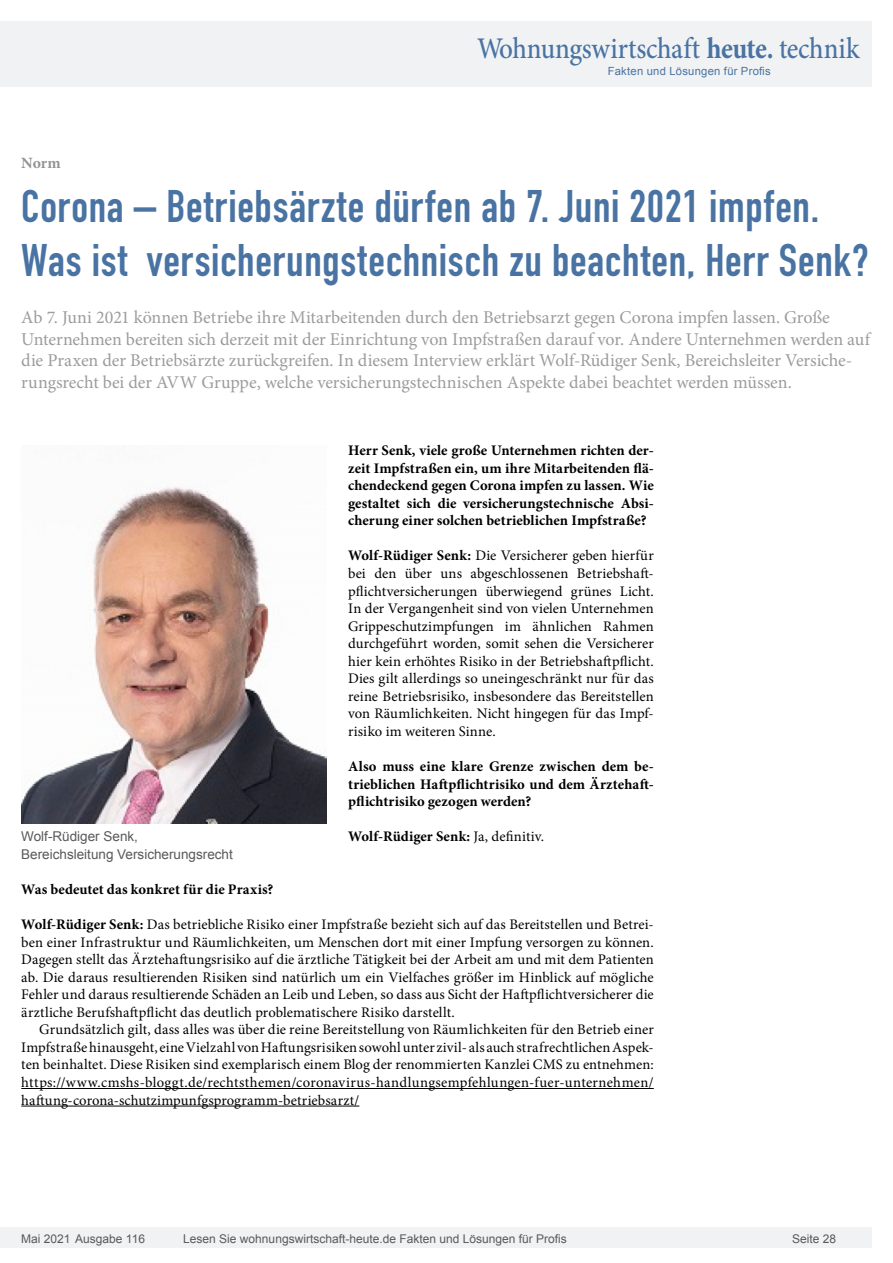
<style>
.page{position:relative;width:893px;height:1263px;background:#fff}
.page>*{position:absolute;margin:0;border:0;box-sizing:border-box;transform-origin:0 0}
.Überschrift_Groß{font:45px/54px "DIN Engschrift";letter-spacing:.015em;color:#4973a3}
.t1{font:500 30px "Minion Pro";letter-spacing:-.01em;color:#4973a3;scale:.9 1}
.Anlesetext{font:18px/21.6px "Minion Pro";letter-spacing:-.005em;color:#9c9c9c}
.Kategorie{font:700 15.75px "Minion Pro";color:#939393}
.Fließtext_erste_Zeil{font:14.7px/17.5px "Minion Pro";letter-spacing:.005em;color:#000;text-align:justify}
.Fliesstext{font:14.7px/17.5px "Minion Pro";letter-spacing:.01em;color:#000;text-align:justify}
.AUTOR{font:700 14.7px/17.5px "Minion Pro";letter-spacing:.005em;color:#000;text-align:justify}
.Fließtext_erste_Zeil-2{font:700 14.7px "Minion Pro";color:#000}
.Bildunterschrift{font:13.5px/17.5px "Arial";color:#595959}
.t2{font:12px "Arial";color:#595959}
.t3{font:11.25px "Arial";letter-spacing:.025em;color:#4973a3}
.s1{font-weight:700}
.s2{font-weight:400}
</style>
<div class="page">
<div style="left:0;top:1227px;width:872px;height:20px;background:#f1f2f3"></div>
<div style="left:0;top:21px;width:872px;height:66px;background:#f1f2f3"></div>
<hr style="left:21px;top:1088px;width:633px;height:1px;background:#000">
<hr style="left:21px;top:1106px;width:338px;height:1px;background:#000">
<img style="left:21px;top:487px;width:306px;height:337px">
<h2 class="t1" style="left:477px;top:28px;width:426px">Wohnungswirtschaft <span class="s1">heute.</span> technik</h2>
<p class="t3" style="left:608px;top:63px;width:165px">Fakten und Lösungen für Profis</p>
<p class="Kategorie" style="left:21px;top:152px;width:41px">Norm</p>
<p class="Überschrift_Groß" style="left:21px;top:180px;width:849px">Corona – Betriebsärzte dürfen ab 7. Juni 2021 impfen.<br>Was ist versicherungstechnisch zu beachten, Herr Senk?</p>
<p class="Anlesetext" style="left:21px;top:307px;width:850px">Ab 7. Juni 2021 können Betriebe ihre Mitarbeitenden durch den Betriebsarzt gegen Corona impfen lassen. Große Unternehmen bereiten sich derzeit mit der Einrichtung von Impfstraßen darauf vor. Andere Unternehmen werden auf die Praxen der Betriebsärzte zurückgreifen. In diesem Interview erklärt Wolf-Rüdiger Senk, Bereichsleiter Versiche&shy;rungsrecht bei der AVW Gruppe, welche versicherungstechnischen Aspekte dabei beachtet werden müssen.</p>
<p class="Bildunterschrift" style="left:21px;top:828px;width:213px">Wolf-Rüdiger Senk,<br>Bereichsleitung Versicherungsrecht</p>
<p class="AUTOR" style="left:348px;top:441px;width:307px">Herr Senk, viele große Unternehmen richten der&shy;zeit Impfstraßen ein, um ihre Mitarbeitenden flä&shy;chendeckend gegen Corona impfen zu lassen. Wie gestaltet sich die versicherungstechnische Absi&shy;cherung einer solchen betrieblichen Impfstraße?</p>
<p class="Fließtext_erste_Zeil" style="left:348px;top:547px;width:307px"><span class="s1">Wolf-Rüdiger Senk:</span> Die Versicherer geben hierfür bei den über uns abgeschlossenen Betriebshaft&shy;pflichtversicherungen überwiegend grünes Licht.<br>In der Vergangenheit sind von vielen Unternehmen Grippeschutzimpfungen im ähnlichen Rahmen durchgeführt worden, somit sehen die Versicherer hier kein erhöhtes Risiko in der Betriebshaftpflicht.<br>Dies gilt allerdings so uneingeschränkt nur für das reine Betriebsrisiko, insbesondere das Bereitstellen von Räumlichkeiten. Nicht hingegen für das Impf&shy;risiko im weiteren Sinne.</p>
<p class="AUTOR" style="left:348px;top:757px;width:307px">Also muss eine klare Grenze zwischen dem be&shy;trieblichen Haftpflichtrisiko und dem Ärztehaft&shy;pflichtrisiko gezogen werden?</p>
<p class="Fließtext_erste_Zeil-2" style="left:348px;top:826px;width:197px">Wolf-Rüdiger Senk: <span class="s2">Ja, definitiv.</span></p>
<p class="AUTOR" style="left:21px;top:880px;width:254px">Was bedeutet das konkret für die Praxis?</p>
<p class="Fließtext_erste_Zeil" style="left:21px;top:916px;width:634px"><span class="s1">Wolf-Rüdiger Senk:</span> Das betriebliche Risiko einer Impfstraße bezieht sich auf das Bereitstellen und Betrei&shy;ben einer Infrastruktur und Räumlichkeiten, um Menschen dort mit einer Impfung versorgen zu können.<br>Dagegen stellt das Ärztehaftungsrisiko auf die ärztliche Tätigkeit bei der Arbeit am und mit dem Patienten ab. Die daraus resultierenden Risiken sind natürlich um ein Vielfaches größer im Hinblick auf mögliche Fehler und daraus resultierende Schäden an Leib und Leben, so dass aus Sicht der Haftpflichtversicherer die ärztliche Berufshaftpflicht das deutlich problematischere Risiko darstellt.</p>
<p class="Fliesstext" style="left:21px;top:1021px;width:634px;text-indent:18px">Grundsätzlich gilt, dass alles was über die reine Bereitstellung von Räumlichkeiten für den Betrieb einer Impfstraße hinausgeht, eine Vielzahl von Haftungsrisiken sowohl unter zivil- als auch strafrechtlichen Aspek&shy;ten beinhaltet. Diese Risiken sind exemplarisch einem Blog der renommierten Kanzlei CMS zu entnehmen: https://www.cmshs-bloggt.de/rechtsthemen/coronavirus-handlungsempfehlungen-fuer-unternehmen/ haftung-corona-schutzimpunfgsprogramm-betriebsarzt/</p>
<p class="t2" style="left:21px;top:1230px;width:125px">Mai 2021 Ausgabe 116</p>
<p class="t2" style="left:183px;top:1230px;width:385px">Lesen Sie wohnungswirtschaft-heute.de Fakten und Lösungen für Profis</p>
<p class="t2" style="left:792px;top:1231px;width:46px">Seite 28</p>
</div>
